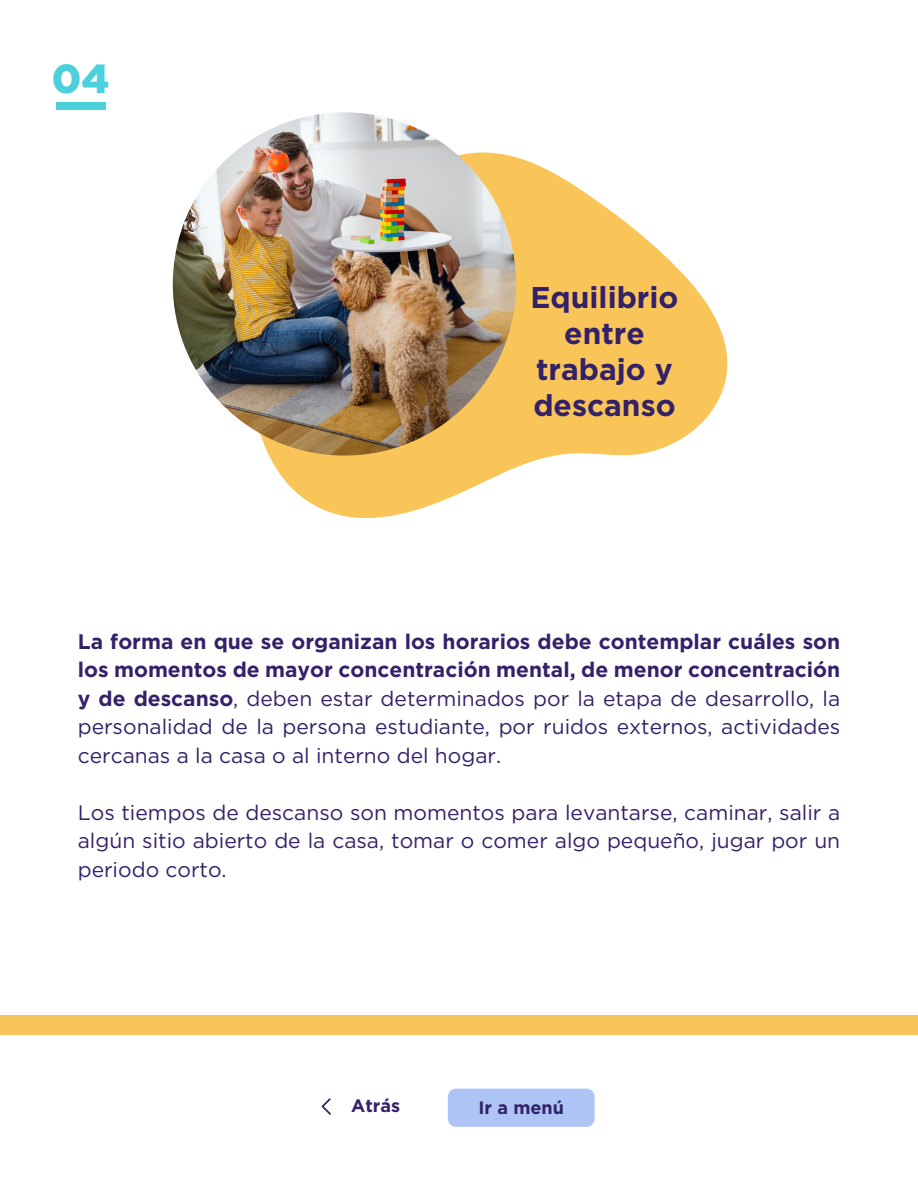
<style>
.page{position:relative;width:918px;height:1188px;background:#fff}
.page>*{position:absolute;margin:0;border:0;box-sizing:border-box;transform-origin:0 0}
.t1{font:900 40.5px "Gotham";color:#4cd0dc}
.t2{font:700 30px/36px "Gotham";color:#332169;text-align:center}
.t3{font:21px/28.5px "Gotham";color:#332169;text-align:justify}
.t4{font:700 18px "Gotham";color:#332169}
.s1{font-weight:700}
</style>
<div class="page">
<div style="left:448px;top:1089px;width:147px;height:38px;background:#aec4f5;border-radius:8px"></div>
<svg style="left:322px;top:1098px;width:9px;height:17px"></svg>
<svg style="left:254px;top:152px;width:474px;height:366px;fill:#f9c559"></svg>
<div style="left:0;top:1015px;width:918px;height:19px;background:#f9c559"></div>
<img style="left:173px;top:112px;width:343px;height:344px;border-radius:172px">
<div style="left:56px;top:103px;width:49px;height:7px;background:#4cd0dc"></div>
<p class="t1" style="left:52px;top:51px;width:59px">04</p>
<p class="t2" style="left:531px;top:279px;width:149px">Equilibrio entre trabajo y descanso</p>
<p class="t3" style="left:78px;top:626px;width:764px"><span class="s1">La forma en que se organizan los horarios debe contemplar cuáles son los momentos de mayor concentración mental, de menor concentración y de descanso</span>, deben estar determinados por la etapa de desarrollo, la personalidad de la persona estudiante, por ruidos externos, actividades cercanas a la casa o al interno del hogar.</p>
<p class="t3" style="left:78px;top:797px;width:764px">Los tiempos de descanso son momentos para levantarse, caminar, salir a algún sitio abierto de la casa, tomar o comer algo pequeño, jugar por un periodo corto.</p>
<p class="t4" style="left:351px;top:1094px;width:50px">Atrás</p>
<p class="t4" style="left:478px;top:1096px;width:87px">Ir a menú</p>
</div>
